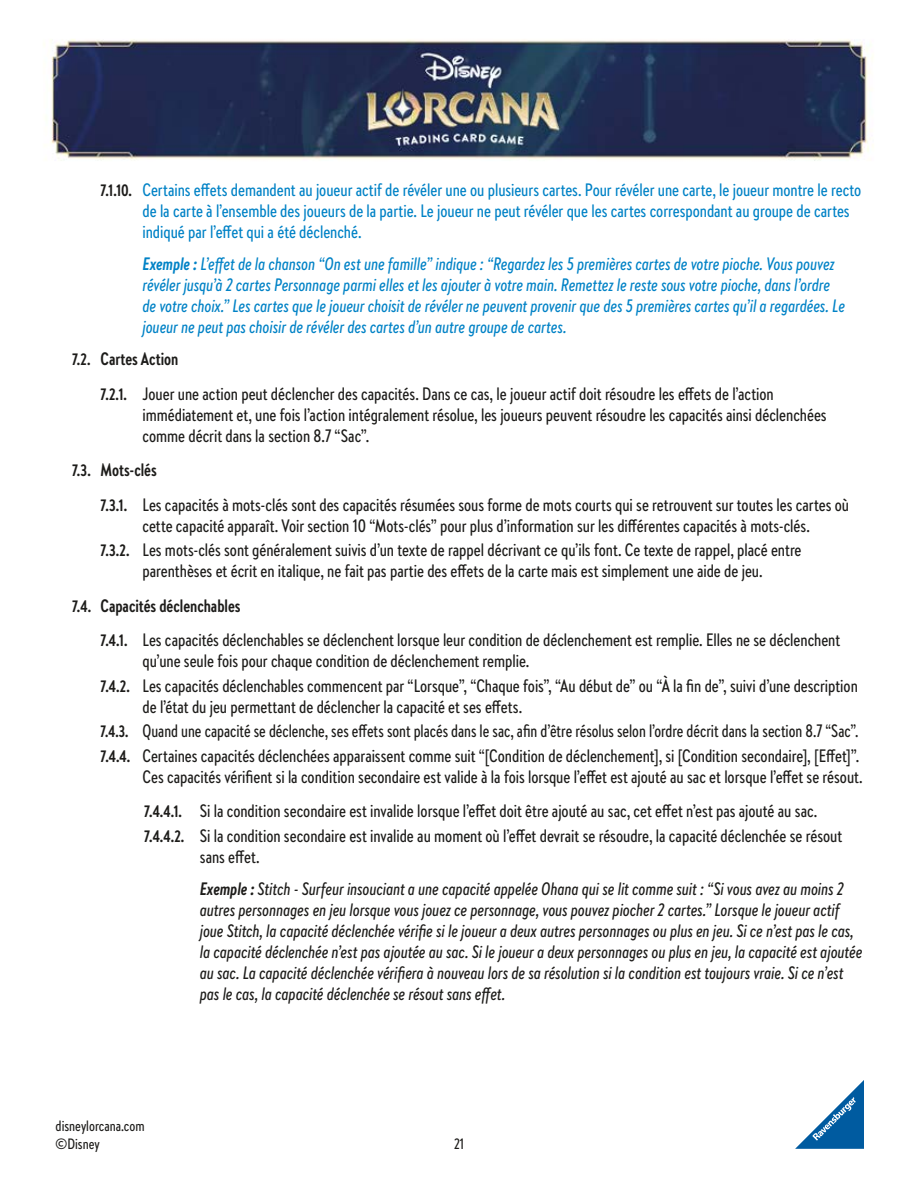
<style>
.page{position:relative;width:918px;height:1188px;background:#fff}
.page>*{position:absolute;margin:0;border:0;box-sizing:border-box;transform-origin:0 0}
.t1{font:500 18px/34.5px "Brandon Text Cond";color:#1d1c1a}
.t2{font:italic 500 18px/21px "Brandon Text Cond";color:#1d1c1a}
.t3{font:italic 500 18px/21px "Brandon Text Cond";letter-spacing:-.005em;color:#0082c6}
.t4{font:500 18px/21px "Brandon Text Cond";color:#0082c6}
.t5{font:500 18px/24.5px "Brandon Text Cond";color:#1d1c1a;scale:.95 1}
.t6{font:500 15px/18px "Brandon Text Cond";color:#1d1c1a}
.s1{font-weight:700;font-size:16.5px;color:#1d1c1a}
.s2{font-weight:700}
.s3{font-weight:700;font-size:16.5px}
</style>
<div class="page">
<img style="left:50px;top:39px;width:823px;height:122px">
<svg style="left:795px;top:1080px;width:69px;height:69px"></svg>
<p class="t4" style="left:142px;top:179px;width:720px;text-indent:-42px"><span class="s1">7.1.10.</span> Certains effets demandent au joueur actif de révéler une ou plusieurs cartes. Pour révéler une carte, le joueur montre le recto de la carte à l’ensemble des joueurs de la partie. Le joueur ne peut révéler que les cartes correspondant au groupe de cartes indiqué par l’effet qui a été déclenché.</p>
<p class="t3" style="left:142px;top:253px;width:704px"><span class="s2">Exemple :</span> L’effet de la chanson “On est une famille” indique : “Regardez les 5 premières cartes de votre pioche. Vous pouvez révéler jusqu’à 2 cartes Personnage parmi elles et les ajouter à votre main. Remettez le reste sous votre pioche, dans l’ordre de votre choix.” Les cartes que le joueur choisit de révéler ne peuvent provenir que des 5 premières cartes qu’il a regardées. Le joueur ne peut pas choisir de révéler des cartes d’un autre groupe de cartes.</p>
<p class="t1" style="left:100px;top:341px;width:675px;text-indent:-28px"><span class="s3">7.2.</span> <span class="s2">Cartes Action<br></span><span class="s3">7.2.1.</span> Jouer une action peut déclencher des capacités. Dans ce cas, le joueur actif doit résoudre les effets de l’action</p>
<p class="t1" style="left:142px;top:403px;width:686px;line-height:21px">immédiatement et, une fois l’action intégralement résolue, les joueurs peuvent résoudre les capacités ainsi déclenchées comme décrit dans la section 8.7 “Sac”.</p>
<p class="t1" style="left:100px;top:452px;width:750px;text-indent:-28px"><span class="s3">7.3.</span> <span class="s2">Mots-clés<br></span><span class="s3">7.3.1.</span> Les capacités à mots-clés sont des capacités résumées sous forme de mots courts qui se retrouvent sur toutes les cartes où</p>
<p class="t1" style="left:100px;top:513px;width:711px;line-height:24.5px;text-indent:42px">cette capacité apparaît. Voir section 10 “Mots-clés” pour plus d’information sur les différentes capacités à mots-clés.<br><span class="s3">7.3.2.</span> Les mots-clés sont généralement suivis d’un texte de rappel décrivant ce qu’ils font. Ce texte de rappel, placé entre</p>
<p class="t1" style="left:72px;top:553px;width:692px;text-indent:70px">parenthèses et écrit en italique, ne fait pas partie des effets de la carte mais est simplement une aide de jeu.<br><span class="s3">7.4.</span> <span class="s2">Capacités déclenchables</span></p>
<p class="t1" style="left:142px;top:629px;width:699px;line-height:21px;text-indent:-42px"><span class="s3">7.4.1.</span> Les capacités déclenchables se déclenchent lorsque leur condition de déclenchement est remplie. Elles ne se déclenchent qu’une seule fois pour chaque condition de déclenchement remplie.</p>
<p class="t1" style="left:142px;top:674px;width:717px;line-height:21px;text-indent:-42px"><span class="s3">7.4.2.</span> Les capacités déclenchables commencent par “Lorsque”, “Chaque fois”, “Au début de” ou “À la fin de”, suivi d’une description de l’état du jeu permettant de déclencher la capacité et ses effets.</p>
<p class="t5" style="left:100px;top:718px;width:800px"><span class="s3">7.4.3.</span> Quand une capacité se déclenche, ses effets sont placés dans le sac, afin d’être résolus selon l’ordre décrit dans la section 8.7 “Sac”.<br><span class="s3">7.4.4.</span> Certaines capacités déclenchées apparaissent comme suit “[Condition de déclenchement], si [Condition secondaire], [Effet]”.</p>
<p class="t1" style="left:142px;top:759px;width:722px">Ces capacités vérifient si la condition secondaire est valide à la fois lorsque l’effet est ajouté au sac et lorsque l’effet se résout.<br><span class="s3">7.4.4.1.</span> Si la condition secondaire est invalide lorsque l’effet doit être ajouté au sac, cet effet n’est pas ajouté au sac.</p>
<p class="t1" style="left:200px;top:824px;width:644px;line-height:21px;text-indent:-56px"><span class="s3">7.4.4.2.</span> Si la condition secondaire est invalide au moment où l’effet devrait se résoudre, la capacité déclenchée se résout sans effet.</p>
<p class="t2" style="left:200px;top:877px;width:664px"><span class="s2">Exemple :</span> Stitch - Surfeur insouciant a une capacité appelée Ohana qui se lit comme suit : “Si vous avez au moins 2 autres personnages en jeu lorsque vous jouez ce personnage, vous pouvez piocher 2 cartes.” Lorsque le joueur actif joue Stitch, la capacité déclenchée vérifie si le joueur a deux autres personnages ou plus en jeu. Si ce n’est pas le cas, la capacité déclenchée n’est pas ajoutée au sac. Si le joueur a deux personnages ou plus en jeu, la capacité est ajoutée au sac. La capacité déclenchée vérifiera à nouveau lors de sa résolution si la condition est toujours vraie. Si ce n’est pas le cas, la capacité déclenchée se résout sans effet.</p>
<p class="t6" style="left:56px;top:1116px;width:90px">disneylorcana.com ©Disney</p>
<p class="t6" style="left:454px;top:1134px;width:11px">21</p>
</div>
